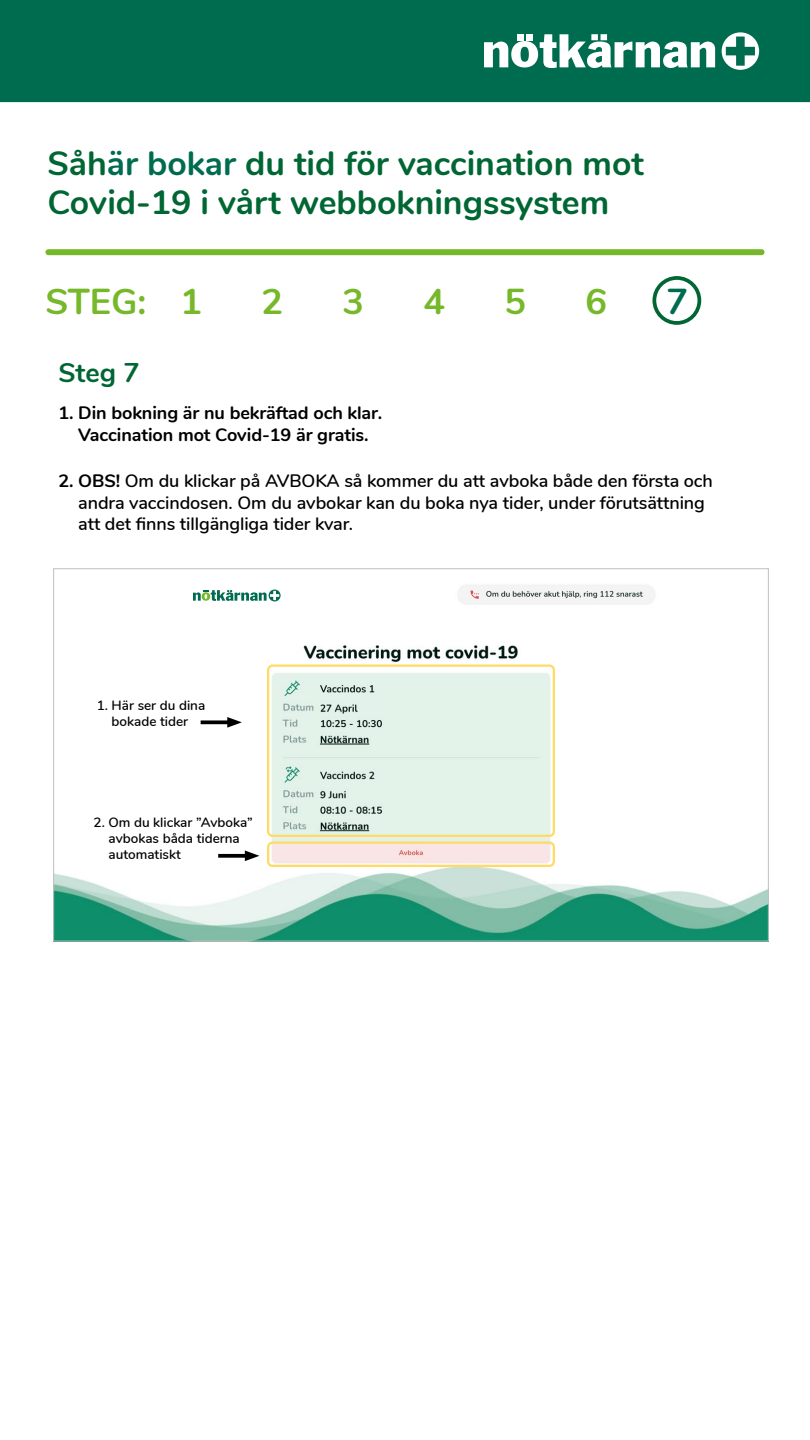
<style>
.page{position:relative;width:810px;height:1440px;background:#fff}
.page>*{position:absolute;margin:0;border:0;box-sizing:border-box;transform-origin:0 0}
.t1{font:700 36px "Nunito";color:#76b82a}
.t2{font:700 36px "Nunito";color:#006c4f}
.t3{font:700 33.75px/39px "Nunito";color:#063}
.t4{font:700 27px "Nunito";color:#063}
.t5{font:600 18px/21.6px "Nunito";letter-spacing:-.005em;color:#000}
.t6{font:700 18px/21.6px "Nunito";letter-spacing:-.005em;color:#000;text-align:center}
.t7{font:600 13.5px/16.2px "Nunito";color:#000;text-align:center}
.s1{color:#006c4f}
.s2{font-weight:700}
</style>
<div class="page">
<div style="left:0;top:0;width:810px;height:102px;background:#006c4f"></div>
<svg style="left:722px;top:32px;width:37px;height:38px"></svg>
<svg style="left:484px;top:34px;width:231px;height:34px"></svg>
<div style="left:526px;top:34px;width:7px;height:6px;background:#fff"></div>
<div style="left:48px;top:249px;width:714px;height:6px;background:#76b82a"></div>
<div style="left:652px;top:276px;width:49px;height:49px;border:4px solid #063;border-radius:50%"></div>
<img style="left:55px;top:585px;width:712px;height:354px">
<div style="left:187px;top:579px;width:97px;height:33px;background:#fff"></div>
<svg style="left:269px;top:590px;width:12px;height:11px"></svg>
<svg style="left:193px;top:590px;width:86px;height:11px"></svg>
<svg style="left:201px;top:720px;width:26px;height:4px"></svg>
<svg style="left:227px;top:717px;width:15px;height:11px"></svg>
<svg style="left:218px;top:854px;width:27px;height:4px"></svg>
<svg style="left:245px;top:851px;width:14px;height:10px"></svg>
<div style="left:267px;top:664px;width:288px;height:173px;border:2px solid #ffdb63;border-radius:4px"></div>
<div style="left:267px;top:842px;width:288px;height:25px;border:2px solid #ffdb63;border-radius:4px"></div>
<h2 class="t3" style="left:47px;top:142px;width:598px">Såh<span class="s1">är bokar</span> du tid för vaccination mot<br>Covid-19 i vårt webbokningssystem</h2>
<h1 class="t1" style="left:45px;top:275px;width:158px">STEG: 1</h1>
<h1 class="t1" style="left:261px;top:275px;width:23px">2</h1>
<h1 class="t1" style="left:342px;top:275px;width:23px">3</h1>
<h1 class="t1" style="left:423px;top:275px;width:23px">4</h1>
<h1 class="t1" style="left:504px;top:275px;width:23px">5</h1>
<h1 class="t1" style="left:585px;top:275px;width:23px">6</h1>
<h1 class="t2" style="left:666px;top:275px;width:23px">7</h1>
<h3 class="t4" style="left:58px;top:352px;width:83px">Steg 7</h3>
<p class="t6" style="left:58px;top:401px;width:325px">1. Din bokning är nu bekräftad och klar.<br>Vaccination mot Covid-19 är gratis.</p>
<p class="t5" style="left:78px;top:469px;width:636px;text-indent:-20px"><span class="s2">2. OBS!</span> Om du klickar på AVBOKA så kommer du att avboka både den första och andra vaccindosen. Om du avbokar kan du boka nya tider, under förutsättning att det finns tillgängliga tider kvar.</p>
<p class="t7" style="left:97px;top:696px;width:110px">1. Här ser du dina bokade tider</p>
<p class="t7" style="left:108px;top:813px;width:146px;text-align:left;text-indent:-15px">2. Om du klickar ”Avboka” avbokas båda tiderna automatiskt</p>
</div>
